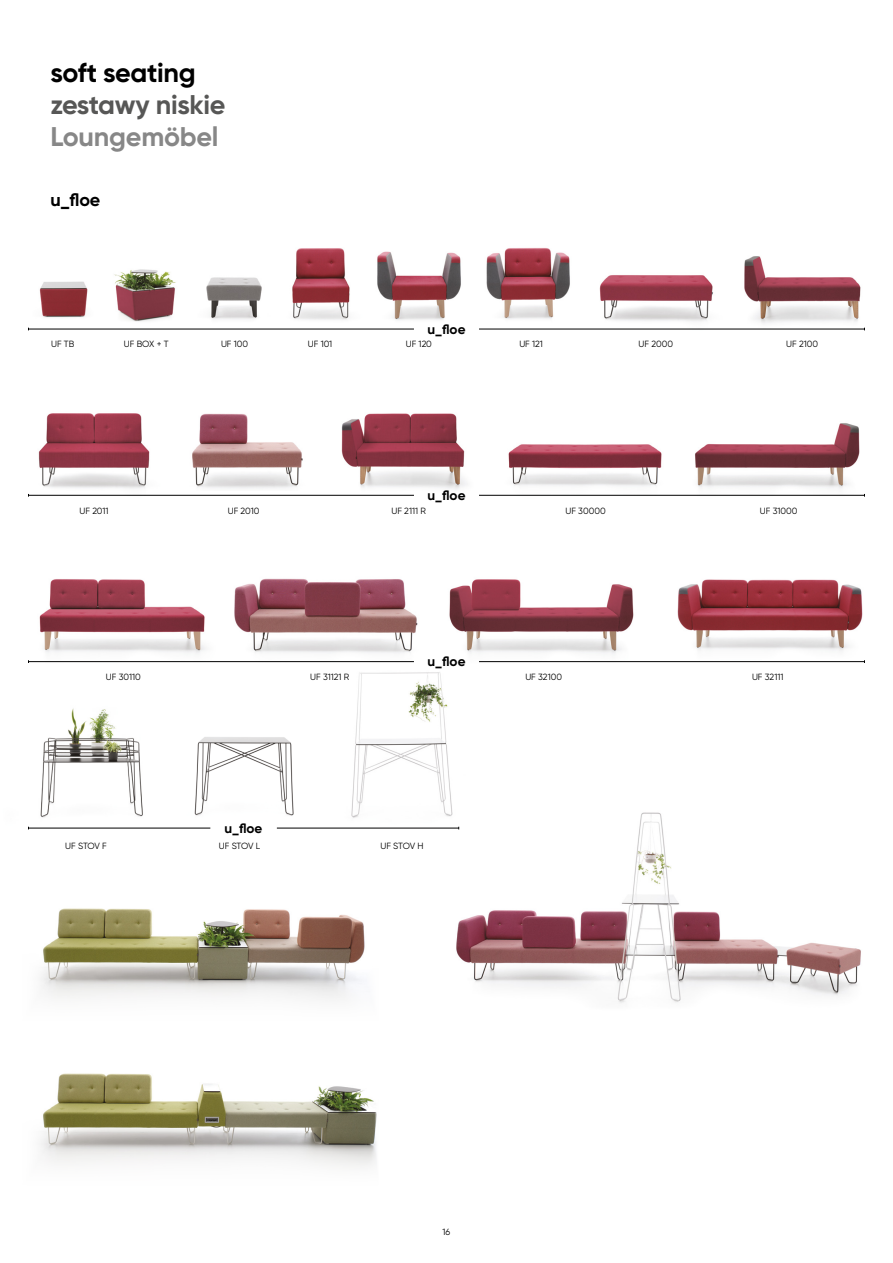
<style>
.page{position:relative;width:893px;height:1263px;background:#fff}
.page>*{position:absolute;margin:0;border:0;box-sizing:border-box;transform-origin:0 0}
.t1{font:700 27px "Gilroy";letter-spacing:-.015em;color:#575756}
.t2{font:700 27px "Gilroy";letter-spacing:-.015em;color:#000}
.t3{font:700 27px "Gilroy";letter-spacing:-.01em;color:#878787}
.t4{font:700 18px "Gilroy";color:#000}
.t5{font:700 13.5px "Gilroy";color:#000}
.t6{font:9px "Gilroy";color:#000}
</style>
<div class="page">
<img style="left:117px;top:269px;width:82px;height:60px">
<img style="left:191px;top:269px;width:71px;height:59px">
<img style="left:277px;top:248px;width:106px;height:81px">
<img style="left:369px;top:248px;width:92px;height:80px">
<img style="left:479px;top:248px;width:105px;height:81px">
<img style="left:584px;top:275px;width:148px;height:54px">
<img style="left:732px;top:256px;width:133px;height:75px">
<img style="left:28px;top:413px;width:142px;height:82px">
<img style="left:192px;top:413px;width:111px;height:76px">
<img style="left:329px;top:413px;width:160px;height:82px">
<img style="left:497px;top:444px;width:177px;height:51px">
<img style="left:28px;top:274px;width:89px;height:55px">
<img style="left:690px;top:423px;width:175px;height:72px">
<img style="left:29px;top:579px;width:195px;height:84px">
<img style="left:234px;top:578px;width:184px;height:75px">
<img style="left:449px;top:579px;width:190px;height:84px">
<img style="left:664px;top:579px;width:200px;height:84px">
<img style="left:40px;top:708px;width:103px;height:110px">
<img style="left:194px;top:737px;width:100px;height:79px">
<img style="left:456px;top:812px;width:405px;height:191px">
<img style="left:334px;top:672px;width:131px;height:156px">
<img style="left:40px;top:908px;width:325px;height:91px">
<img style="left:40px;top:1073px;width:337px;height:94px">
<hr style="left:28px;top:329px;width:386px;height:1px;background:#000">
<hr style="left:479px;top:329px;width:385px;height:1px;background:#000">
<hr style="left:28px;top:495px;width:386px;height:1px;background:#000">
<hr style="left:479px;top:495px;width:385px;height:1px;background:#000">
<hr style="left:28px;top:661px;width:386px;height:1px;background:#000">
<hr style="left:479px;top:661px;width:385px;height:1px;background:#000">
<hr style="left:28px;top:828px;width:182px;height:1px;background:#000">
<hr style="left:277px;top:828px;width:182px;height:1px;background:#000">
<h1 class="t2" style="left:50px;top:55px;width:147px">soft seating</h1>
<h1 class="t1" style="left:50px;top:88px;width:177px">zestawy niskie</h1>
<h1 class="t3" style="left:50px;top:120px;width:170px">Loungemöbel</h1>
<h2 class="t4" style="left:50px;top:189px;width:52px">u_floe</h2>
<h3 class="t5" style="left:427px;top:320px;width:40px">u_floe</h3>
<p class="t6" style="left:51px;top:339px;width:25px">UF TB</p>
<p class="t6" style="left:124px;top:339px;width:46px">UF BOX + T</p>
<p class="t6" style="left:221px;top:339px;width:29px">UF 100</p>
<p class="t6" style="left:308px;top:339px;width:26px">UF 101</p>
<p class="t6" style="left:406px;top:339px;width:28px">UF 120</p>
<p class="t6" style="left:519px;top:339px;width:25px">UF 121</p>
<p class="t6" style="left:639px;top:339px;width:36px">UF 2000</p>
<p class="t6" style="left:786px;top:339px;width:33px">UF 2100</p>
<h3 class="t5" style="left:427px;top:487px;width:40px">u_floe</h3>
<p class="t6" style="left:80px;top:505px;width:31px">UF 2011</p>
<p class="t6" style="left:228px;top:505px;width:33px">UF 2010</p>
<p class="t6" style="left:391px;top:505px;width:36px">UF 2111 R</p>
<p class="t6" style="left:565px;top:505px;width:42px">UF 30000</p>
<p class="t6" style="left:760px;top:505px;width:39px">UF 31000</p>
<h3 class="t5" style="left:427px;top:653px;width:40px">u_floe</h3>
<p class="t6" style="left:106px;top:671px;width:36px">UF 30110</p>
<p class="t6" style="left:310px;top:671px;width:41px">UF 31121 R</p>
<p class="t6" style="left:525px;top:671px;width:38px">UF 32100</p>
<p class="t6" style="left:752px;top:671px;width:33px">UF 32111</p>
<h3 class="t5" style="left:224px;top:819px;width:40px">u_floe</h3>
<p class="t6" style="left:65px;top:840px;width:43px">UF STOV F</p>
<p class="t6" style="left:219px;top:840px;width:43px">UF STOV L</p>
<p class="t6" style="left:380px;top:840px;width:45px">UF STOV H</p>
<p class="t6" style="left:443px;top:1226px;width:9px">16</p>
</div>
